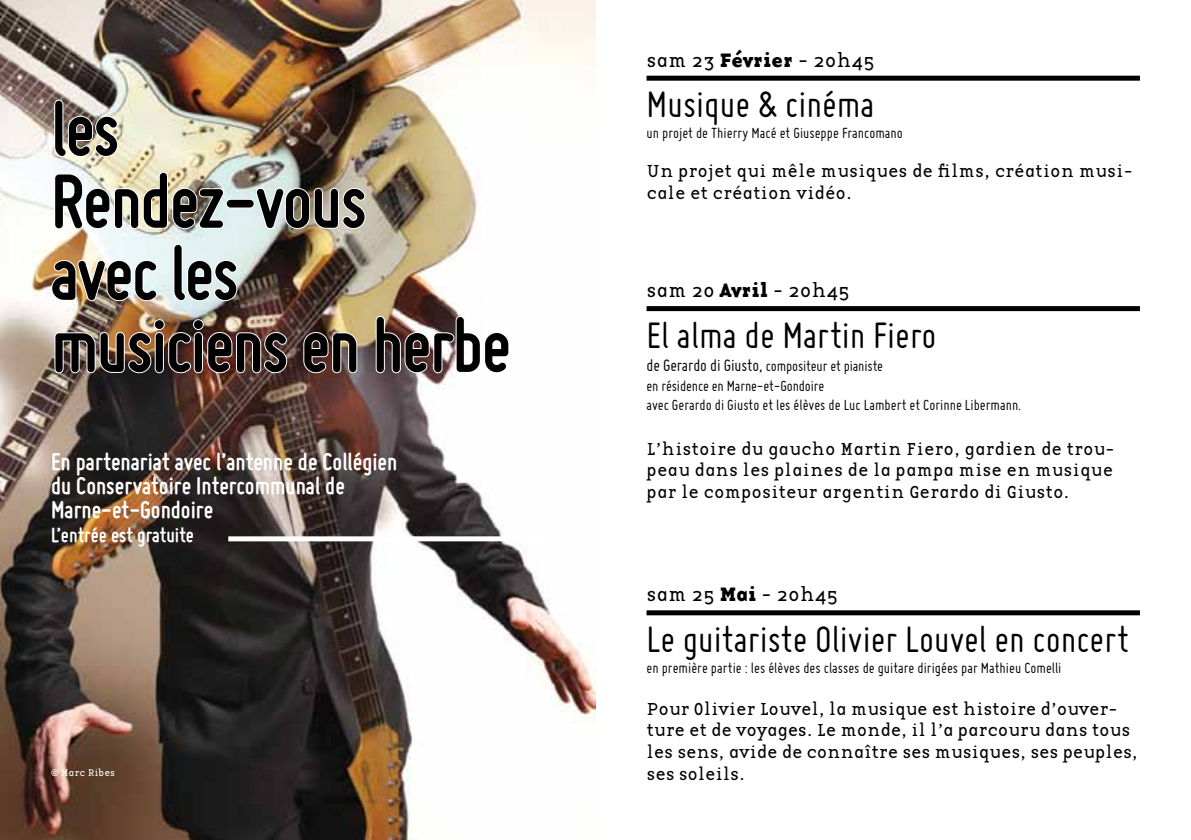
<style>
.page{position:relative;width:1191px;height:840px;background:#fff}
.page>*{position:absolute;margin:0;border:0;box-sizing:border-box;transform-origin:0 0}
.t1{font:700 80px/72px "Miso";letter-spacing:-.02em;color:#000}
.t2{font:40px "Miso";color:#000}
.t3{font:700 26px/24px "Miso";color:#fff}
.t4{font:700 22px "Miso";color:#fff}
.t5{font:20px "Base Twelve Serif";color:#000}
.t6{font:18px/21.6px "Base Twelve Serif";letter-spacing:-.01em;color:#000}
.t7{font:16px/19.2px "Miso";color:#000}
.t8{font:10px "Base Twelve Serif";color:#fff}
.s1{font-family:"Base Twelve Serif B"}
.s2{font-size:18px}
</style>
<div class="page">
<img style="left:0;top:0;width:596px;height:839px">
<svg style="left:53px;top:99px;width:66px;height:60px"></svg>
<img style="left:53px;top:171px;width:172px;height:59px">
<div style="left:226px;top:199px;width:29px;height:9px;border:2px solid #fff;border-radius:4px"></div>
<svg style="left:255px;top:186px;width:112px;height:45px"></svg>
<img style="left:50px;top:257px;width:109px;height:45px">
<svg style="left:172px;top:243px;width:67px;height:60px"></svg>
<img style="left:53px;top:318px;width:235px;height:57px">
<svg style="left:302px;top:331px;width:56px;height:43px"></svg>
<img style="left:375px;top:315px;width:135px;height:59px">
<div style="left:646px;top:76px;width:494px;height:5px;background:#000"></div>
<div style="left:228px;top:536px;width:316px;height:5px;background:#fff"></div>
<div style="left:646px;top:306px;width:494px;height:5px;background:#000"></div>
<div style="left:646px;top:610px;width:494px;height:5px;background:#000"></div>
<h1 class="t1" style="left:51px;top:92px;width:461px">les<br>Rendez-vous<br>avec les<br>musiciens en herbe</h1>
<h3 class="t3" style="left:51px;top:449px;width:348px">En partenariat avec l’antenne de Collégien du Conservatoire Intercommunal de<br>Marne-et-Gondoire</h3>
<p class="t4" style="left:51px;top:522px;width:144px">L’entrée est gratuite</p>
<p class="t8" style="left:51px;top:766px;width:66px">© Marc Ribes</p>
<p class="t5" style="left:646px;top:48px;width:230px">sam 23 <span class="s1">Février</span> - 20h45</p>
<h2 class="t2" style="left:646px;top:82px;width:229px">Musique &amp; cinéma</h2>
<p class="t7" style="left:646px;top:123px;width:258px">un projet de Thierry Macé et Giuseppe Francomano</p>
<p class="t6" style="left:646px;top:160px;width:487px">Un projet qui mêle musiques de films, création musi&shy;cale et création vidéo.</p>
<p class="t5" style="left:646px;top:278px;width:205px">sam 20 <span class="s1">Avril</span> - 20h45</p>
<h2 class="t2" style="left:646px;top:312px;width:291px">El alma de Martin Fiero</h2>
<p class="t7" style="left:646px;top:356px;width:376px"><span class="s2">de Gerardo di Giusto,</span> compositeur et pianiste<br>en résidence en Marne-et-Gondoire<br>avec Gerardo di Giusto et les élèves de Luc Lambert et Corinne Libermann.</p>
<p class="t6" style="left:646px;top:437px;width:469px;text-align:justify">L’histoire du gaucho Martin Fiero, gardien de trou&shy;peau dans les plaines de la pampa mise en musique par le compositeur argentin Gerardo di Giusto.</p>
<p class="t5" style="left:646px;top:582px;width:193px">sam 25 <span class="s1">Mai</span> - 20h45</p>
<h2 class="t2" style="left:646px;top:616px;width:484px">Le guitariste Olivier Louvel en concert</h2>
<p class="t7" style="left:646px;top:657px;width:416px">en première partie : les élèves des classes de guitare dirigées par Mathieu Comelli</p>
<p class="t6" style="left:646px;top:697px;width:493px">Pour Olivier Louvel, la musique est histoire d’ouver&shy;ture et de voyages. Le monde, il l’a parcouru dans tous les sens, avide de connaître ses musiques, ses peuples, ses soleils.</p>
</div>
